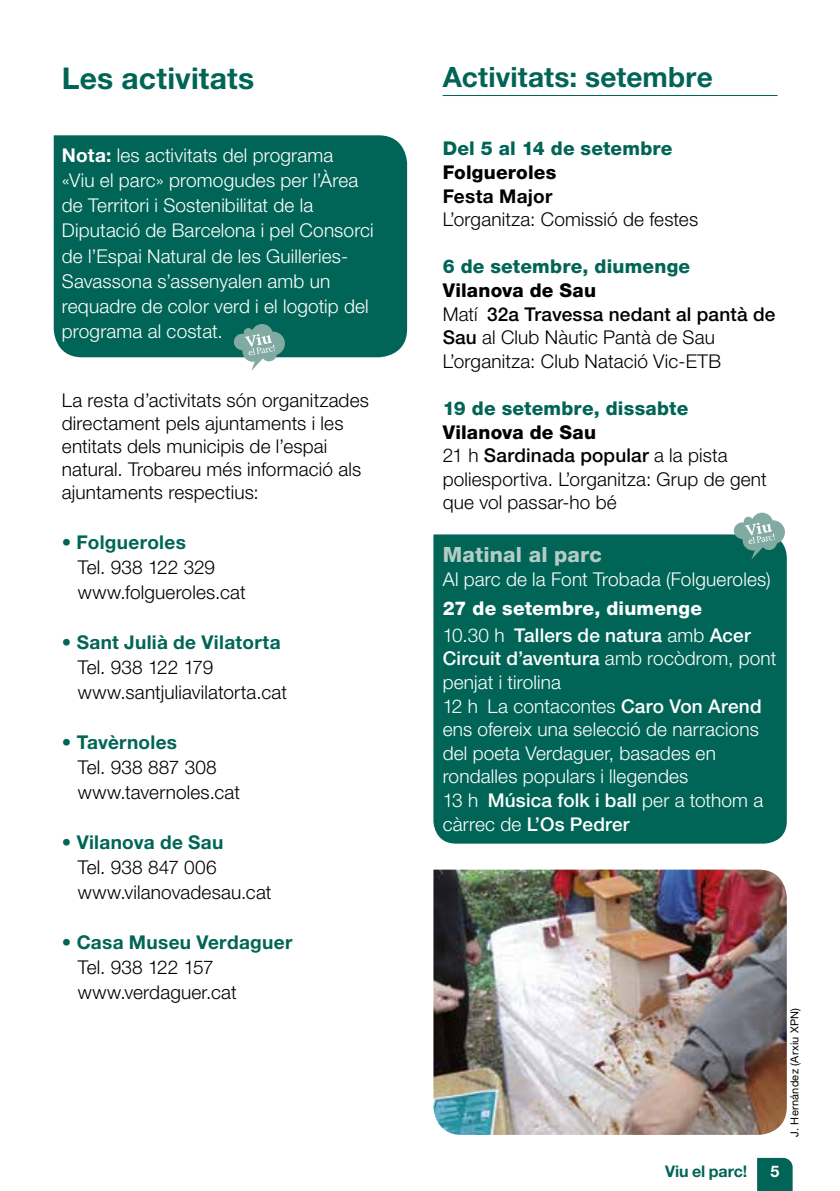
<style>
.page{position:relative;width:840px;height:1191px;background:#fff}
.page>*{position:absolute;margin:0;border:0;box-sizing:border-box;transform-origin:0 0}
.t1{font:700 30px "Helvetica Neue LT Std";letter-spacing:.005em;color:#006556}
.t2{font:700 28px "Helvetica Neue LT Std";letter-spacing:.005em;color:#006556}
.t3{font:800 21px "Helvetica Neue LT Std";letter-spacing:.005em;color:#b4ccc6}
.t4{font:300 19px/25px "Helvetica Neue LT Std";letter-spacing:.01em;color:#000}
.t5{font:300 19px/25px "Helvetica Neue LT Std";letter-spacing:.01em;color:#fff}
.t6{font:700 19px "Helvetica Neue LT Std";letter-spacing:.015em;color:#006556}
.t7{font:800 19px "Helvetica Neue LT Std";letter-spacing:.01em;color:#006556}
.t8{font:800 19px/26.4px "Helvetica Neue LT Std";letter-spacing:.01em;color:#fff}
.t9{font:800 19px "Helvetica Neue LT Std";letter-spacing:.01em;color:#000}
.t10{font:700 19px "Helvetica Neue LT Std";letter-spacing:.015em;color:#000}
.t11{font:700 16px "Helvetica Neue LT Std";letter-spacing:-.01em;color:#006556}
.t12{font:700 16px "Helvetica Neue LT Std";color:#fff}
.t13{font:11px "Helvetica Neue LT Std";letter-spacing:.025em;color:#000}
.s1{font-weight:700}
.s2{color:#006556}
.s3{font-weight:700;color:#006556}
.s4{font-weight:800}
.s5{font-weight:500}
.s6{font-weight:300}
</style>
<div class="page">
<svg style="left:757px;top:1157px;width:35px;height:34px"></svg>
<div style="left:433px;top:534px;width:353px;height:309px;background:#006556"></div>
<svg style="left:733px;top:513px;width:51px;height:46px"></svg>
<div style="left:54px;top:135px;width:353px;height:222px;background:#006556"></div>
<svg style="left:234px;top:324px;width:51px;height:47px"></svg>
<hr style="left:442px;top:95px;width:335px;height:1px;background:#006556">
<img style="left:433px;top:869px;width:353px;height:265px">
<h1 class="t1" style="left:62px;top:60px;width:194px">Les activitats</h1>
<p class="t5" style="left:62px;top:143px;width:313px"><span class="s1">Nota:</span> les activitats del programa<br>«Viu el parc» promogudes per l’Àrea de Territori i Sostenibilitat de la Diputació de Barcelona i pel Consorci de l’Espai Natural de les Guilleries-Savassona s’assenyalen amb un requadre de color verd i el logotip del programa al costat.</p>
<p class="t4" style="left:62px;top:388px;width:308px;line-height:23px">La resta d’activitats són organitzades directament pels ajuntaments i les entitats dels municipis de l’espai natural. Trobareu més informació als ajuntaments respectius:</p>
<p class="t4" style="left:78px;top:529px;width:169px;text-indent:-16px"><span class="s2">•</span> <span class="s3">Folgueroles<br></span>Tel. 938 122 329 www.folgueroles.cat</p>
<p class="t6" style="left:62px;top:630px;width:220px">• Sant Julià de Vilatorta</p>
<p class="t4" style="left:78px;top:654px;width:211px">Tel. 938 122 179 www.santjuliavilatorta.cat</p>
<p class="t6" style="left:62px;top:730px;width:117px">• Tavèrnoles</p>
<p class="t4" style="left:78px;top:754px;width:164px">Tel. 938 887 308 www.tavernoles.cat</p>
<p class="t6" style="left:62px;top:830px;width:163px">• Vilanova de Sau</p>
<p class="t4" style="left:78px;top:854px;width:195px">Tel. 938 847 006 www.vilanovadesau.cat</p>
<p class="t6" style="left:62px;top:930px;width:232px">• Casa Museu Verdaguer</p>
<p class="t4" style="left:78px;top:954px;width:160px">Tel. 938 122 157 www.verdaguer.cat</p>
<h2 class="t2" style="left:442px;top:60px;width:271px">Activitats: setembre</h2>
<p class="t7" style="left:442px;top:137px;width:231px">Del 5 al 14 de setembre</p>
<p class="t9" style="left:442px;top:161px;width:115px">Folgueroles</p>
<p class="t10" style="left:442px;top:184px;width:111px">Festa Major</p>
<p class="t4" style="left:442px;top:206px;width:257px">L’organitza: Comissió de festes</p>
<p class="t7" style="left:442px;top:255px;width:249px">6 de setembre, diumenge</p>
<p class="t4" style="left:442px;top:278px;width:334px;line-height:23.6px"><span class="s4">Vilanova de Sau<br></span>Matí <span class="s5">32a Travessa nedant al pantà de<br>Sau</span> al Club Nàutic Pantà de Sau<br>L’organitza: Club Natació Vic-ETB</p>
<p class="t7" style="left:442px;top:397px;width:247px">19 de setembre, dissabte</p>
<p class="t4" style="left:442px;top:420px;width:325px;line-height:23.6px"><span class="s4">Vilanova de Sau<br></span>21 h <span class="s5">Sardinada popular</span> a la pista poliesportiva. L’organitza: Grup de gent que vol passar-ho bé</p>
<p class="t3" style="left:442px;top:542px;width:161px">Matinal al parc</p>
<p class="t5" style="left:442px;top:566px;width:329px">Al parc de la Font Trobada (Folgueroles)</p>
<p class="t8" style="left:442px;top:595px;width:309px">27 de setembre, diumenge<br><span class="s6">10.30 h</span> <span class="s5">Tallers de natura</span> <span class="s6">amb</span> <span class="s5">Acer</span></p>
<p class="t5" style="left:442px;top:646px;width:335px;line-height:23.6px"><span class="s5">Circuit d’aventura</span> amb rocòdrom, pont penjat i tirolina<br>12 h La contacontes <span class="s5">Caro Von Arend </span>ens ofereix una selecció de narracions del poeta Verdaguer, basades en rondalles populars i llegendes<br>13 h <span class="s5">Música folk i ball</span> per a tothom a càrrec de <span class="s5">L’Os Pedrer</span></p>
<p class="t13" style="left:787px;top:1136px;width:130px;rotate:-90deg">J. Hernández (Arxiu XPN)</p>
<p class="t11" style="left:664px;top:1161px;width:83px">Viu el parc!</p>
<p class="t12" style="left:770px;top:1161px;width:10px">5</p>
</div>
